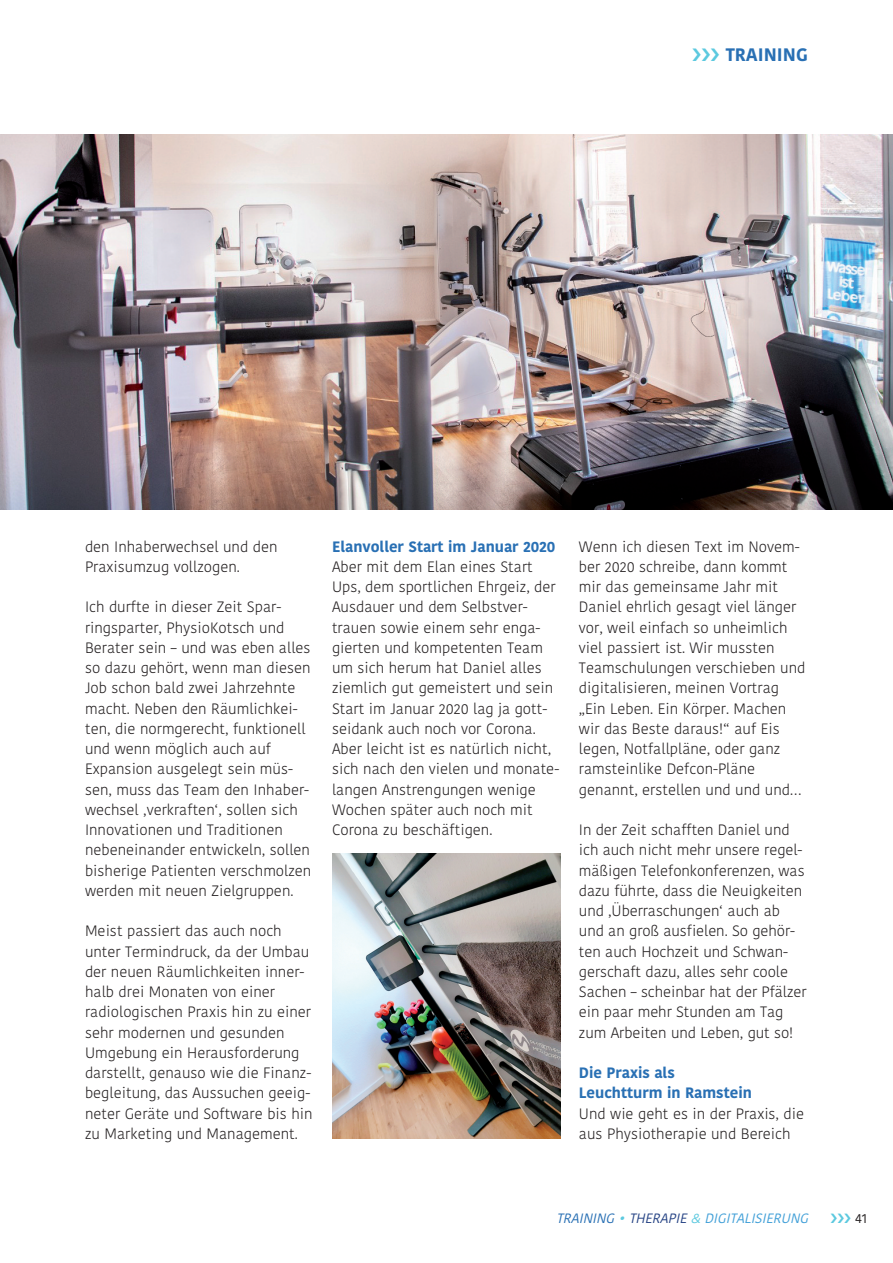
<style>
.page{position:relative;width:893px;height:1263px;background:#fff}
.page>*{position:absolute;margin:0;border:0;box-sizing:border-box;transform-origin:0 0}
.t1{font:700 18px "Kohinoor Telugu";color:#2970b4}
.t2{font:300 15px/20.2px "Kohinoor Telugu";color:#231f20}
.t3{font:700 15px/20.2px "Kohinoor Telugu";color:#2970b4}
.t4{font:italic 13.5px "Kohinoor Telugu";color:#42a0d8}
.t5{font:13.5px "Kohinoor Telugu";color:#231f20}
.s1{color:#2970b4}
.s2{color:#5cc9df}
.s3{color:#274485}
</style>
<div class="page">
<img style="left:0;top:135px;width:893px;height:374px">
<img style="left:332px;top:853px;width:229px;height:285px">
<p class="t1" style="left:726px;top:48px;width:84px">TRAINING</p>
<p class="t2" style="left:85px;top:537px;width:194px">den Inhaberwechsel und den<br>Praxisumzug vollzogen.</p>
<p class="t2" style="left:85px;top:598px;width:228px">Ich durfte in dieser Zeit Spar&shy;ringsparter, PhysioKotsch und<br>Berater sein – und was eben alles so dazu gehört, wenn man diesen<br>Job schon bald zwei Jahrzehnte macht. Neben den Räumlichkei&shy;ten, die normgerecht, funktionell und wenn möglich auch auf<br>Expansion ausgelegt sein müs&shy;sen, muss das Team den Inhaber&shy;wechsel ‚verkraften‘, sollen sich<br>Innovationen und Traditionen nebeneinander entwickeln, sollen bisherige Patienten verschmolzen werden mit neuen Zielgruppen.</p>
<p class="t2" style="left:85px;top:922px;width:229px">Meist passiert das auch noch unter Termindruck, da der Umbau der neuen Räumlichkeiten inner&shy;halb drei Monaten von einer radiologischen Praxis hin zu einer sehr modernen und gesunden<br>Umgebung ein Herausforderung darstellt, genauso wie die Finanz&shy;begleitung, das Aussuchen geeig&shy;neter Geräte und Software bis hin zu Marketing und Management.</p>
<p class="t3" style="left:332px;top:537px;width:225px">Elanvoller Start im Januar 2020</p>
<p class="t2" style="left:332px;top:557px;width:229px">Aber mit dem Elan eines Start<br>Ups, dem sportlichen Ehrgeiz, der<br>Ausdauer und dem Selbstver&shy;trauen sowie einem sehr enga&shy;gierten und kompetenten Team um sich herum hat Daniel alles ziemlich gut gemeistert und sein<br>Start im Januar 2020 lag ja gott&shy;seidank auch noch vor Corona.<br>Aber leicht ist es natürlich nicht, sich nach den vielen und monate&shy;langen Anstrengungen wenige<br>Wochen später auch noch mit<br>Corona zu beschäftigen.</p>
<p class="t2" style="left:579px;top:537px;width:228px">Wenn ich diesen Text im Novem&shy;ber 2020 schreibe, dann kommt mir das gemeinsame Jahr mit<br>Daniel ehrlich gesagt viel länger vor, weil einfach so unheimlich viel passiert ist. Wir mussten<br>Teamschulungen verschieben und digitalisieren, meinen Vortrag „Ein Leben. Ein Körper. Machen wir das Beste daraus!“ auf Eis legen, Notfallpläne, oder ganz ramsteinlike Defcon-Pläne genannt, erstellen und und und…</p>
<p class="t2" style="left:579px;top:821px;width:229px">In der Zeit schafften Daniel und ich auch nicht mehr unsere regel&shy;mäßigen Telefonkonferenzen, was dazu führte, dass die Neuigkeiten und ‚Überraschungen‘ auch ab und an groß ausfielen. So gehör&shy;ten auch Hochzeit und Schwan&shy;gerschaft dazu, alles sehr coole<br>Sachen – scheinbar hat der Pfälzer ein paar mehr Stunden am Tag zum Arbeiten und Leben, gut so!</p>
<p class="t3" style="left:579px;top:1064px;width:174px">Die Praxis als<br>Leuchtturm in Ramstein</p>
<p class="t2" style="left:579px;top:1104px;width:227px">Und wie geht es in der Praxis, die aus Physiotherapie und Bereich</p>
<p class="t4" style="left:556px;top:1213px;width:256px"><span class="s1">TRAINING</span> <span class="s2">•</span> <span class="s3">THERAPIE</span> <span class="s2">&amp;</span> DIGITALISIERUNG</p>
<p class="t5" style="left:855px;top:1213px;width:14px">41</p>
</div>
